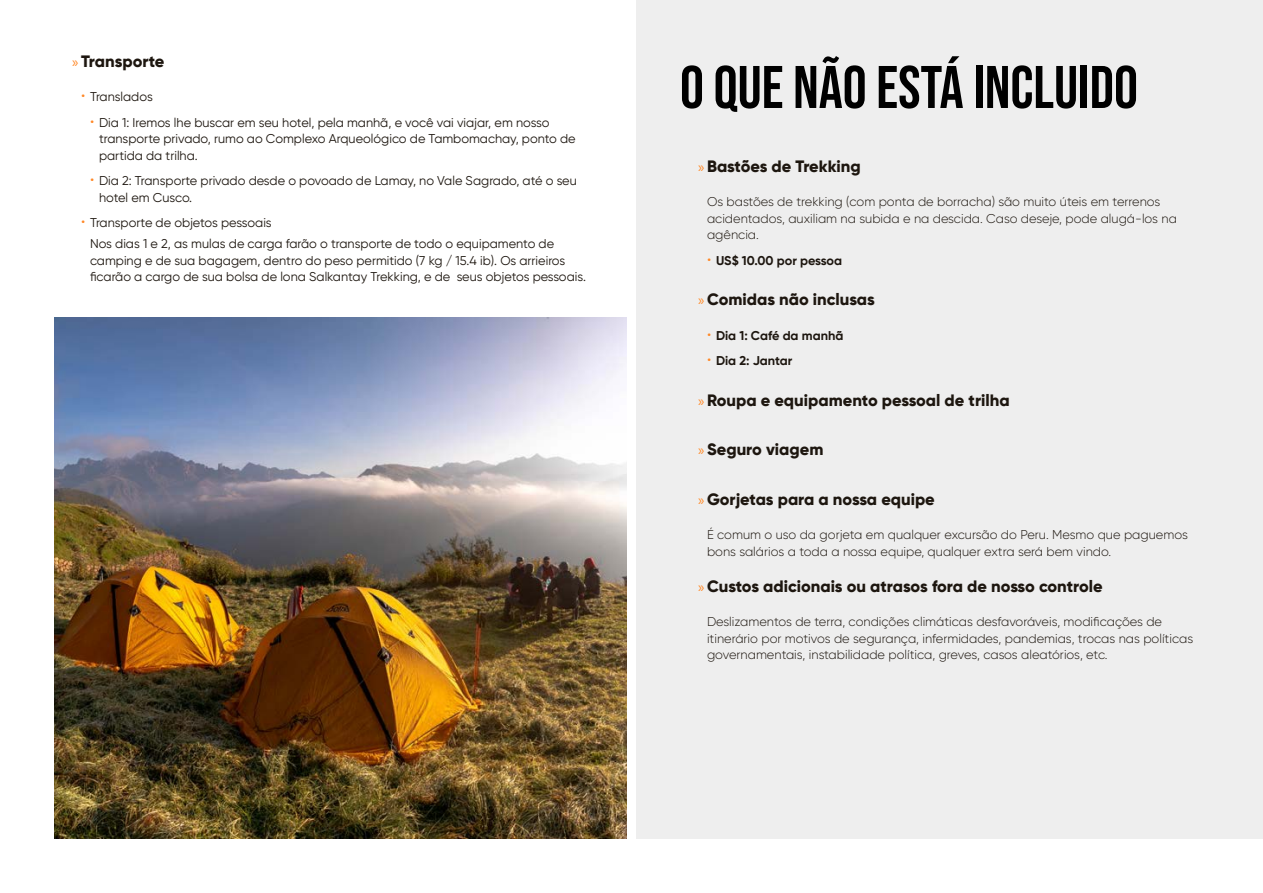
<style>
.page{position:relative;width:1263px;height:893px;background:#fff}
.page>*{position:absolute;margin:0;border:0;box-sizing:border-box;transform-origin:0 0}
.t1{font:60px "Bebas Neue";color:#000}
.t2{font:800 16.5px "Gilroy";color:#1d160f}
.t3{font:12.75px/16.5px "Gilroy";color:#1d160f}
.t4{font:300 12.75px/16.5px "Gilroy";color:#1d160f}
.t5{font:700 12.75px "Gilroy";color:#1d160f}
.s1{font-family:"Myriad Pro";font-weight:400;font-size:15px;color:#ff8826}
.s2{font-weight:300;font-size:15px;color:#ff8826}
</style>
<div class="page">
<div style="left:636px;top:0;width:627px;height:839px;background:#eee"></div>
<img style="left:54px;top:317px;width:573px;height:522px">
<p class="t2" style="left:72px;top:51px;width:94px"><span class="s1">»</span> Transporte</p>
<p class="t3" style="left:81px;top:88px;width:73px"><span class="s2">•</span> Translados</p>
<p class="t3" style="left:99px;top:114px;width:478px;text-indent:-9px"><span class="s2">•</span> Dia 1: Iremos lhe buscar em seu hotel, pela manhã, e você vai viajar, em nosso transporte privado, rumo ao Complexo Arqueológico de Tambomachay, ponto de partida da trilha.</p>
<p class="t3" style="left:99px;top:172px;width:479px;text-indent:-9px"><span class="s2">•</span> Dia 2: Transporte privado desde o povoado de Lamay, no Vale Sagrado, até o seu hotel em Cusco.</p>
<p class="t3" style="left:90px;top:212px;width:466px;line-height:21px;text-indent:-9px"><span class="s2">•</span> Transporte de objetos pessoais<br>Nos dias 1 e 2, as mulas de carga farão o transporte de todo o equipamento de</p>
<p class="t3" style="left:90px;top:252px;width:497px">camping e de sua bagagem, dentro do peso permitido (7 kg / 15.4 ib). Os arrieiros ficarão a cargo de sua bolsa de lona Salkantay Trekking, e de seus objetos pessoais.</p>
<h1 class="t1" style="left:680px;top:53px;width:459px">O QUE NÃO ESTÁ INCLUIDO</h1>
<p class="t2" style="left:698px;top:156px;width:164px"><span class="s1">»</span> Bastões de Trekking</p>
<p class="t4" style="left:707px;top:193px;width:471px">Os bastões de trekking (com ponta de borracha) são muito úteis em terrenos acidentados, auxiliam na subida e na descida. Caso deseje, pode alugá-los na agência.</p>
<p class="t5" style="left:707px;top:252px;width:137px"><span class="s2">•</span> US$ 10.00 por pessoa</p>
<p class="t2" style="left:698px;top:289px;width:178px"><span class="s1">»</span> Comidas não inclusas</p>
<p class="t5" style="left:707px;top:327px;width:138px"><span class="s2">•</span> Dia 1: Café da manhã</p>
<p class="t5" style="left:707px;top:353px;width:87px"><span class="s2">•</span> Dia 2: Jantar</p>
<p class="t2" style="left:698px;top:390px;width:313px"><span class="s1">»</span> Roupa e equipamento pessoal de trilha</p>
<p class="t2" style="left:698px;top:439px;width:127px"><span class="s1">»</span> Seguro viagem</p>
<p class="t2" style="left:698px;top:489px;width:238px"><span class="s1">»</span> Gorjetas para a nossa equipe</p>
<p class="t4" style="left:707px;top:526px;width:482px">É comum o uso da gorjeta em qualquer excursão do Peru. Mesmo que paguemos bons salários a toda a nossa equipe, qualquer extra será bem vindo.</p>
<p class="t2" style="left:698px;top:576px;width:406px"><span class="s1">»</span> Custos adicionais ou atrasos fora de nosso controle</p>
<p class="t4" style="left:707px;top:613px;width:488px">Deslizamentos de terra, condições climáticas desfavoráveis, modificações de itinerário por motivos de segurança, infermidades, pandemias, trocas nas políticas governamentais, instabilidade política, greves, casos aleatórios, etc.</p>
</div>
